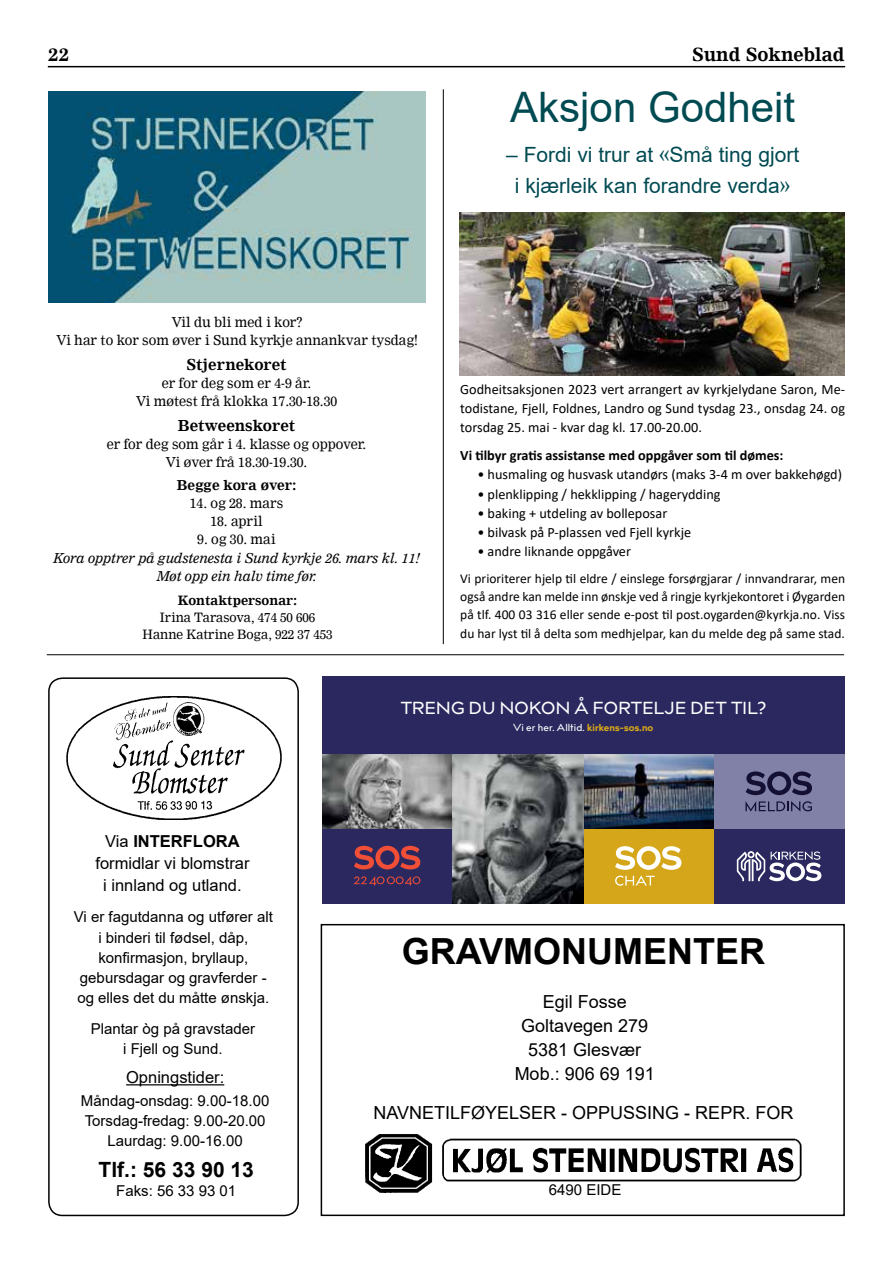
<style>
.page{position:relative;width:893px;height:1263px;background:#fff}
.page>*{position:absolute;margin:0;border:0;box-sizing:border-box;transform-origin:0 0}
.t1{font:42px "Arial";color:#004a52}
.t2{font:700 36px "Arial";color:#000}
.t3{font:21px/31.5px "Arial";color:#004a52;text-align:center}
.t4{font:700 21px "Arial";color:#000}
.t5{font:18px/24px "Arial";color:#000;text-align:center}
.t6{font:700 18px "Nimrod";color:#000}
.t7{font:500 17.25px "billcorporatemedium";letter-spacing:.02em;color:#fff}
.t8{font:16.5px/22.2px "Arial";color:#000;text-align:center}
.t9{font:15px/20.2px "Arial";color:#000;text-align:center}
.t10{font:700 15px "Nimrod";color:#000}
.t11{font:14.25px/19.2px "Calibri";color:#000;text-align:justify}
.t12{font:700 14.25px "Calibri";color:#000}
.t13{font:13.5px/18.3px "Calibri";color:#000;text-align:justify}
.t14{font:13.5px/18.3px "Nimrod";color:#000;text-align:center}
.t15{font:italic 13.5px/18.3px "Nimrod";color:#000;text-align:center}
.t16{font:700 13.5px "Nimrod";color:#000}
.t17{font:12.75px/17.2px "Nimrod";color:#000;text-align:center}
.t18{font:700 12.75px "Nimrod";color:#000}
.t19{font:500 10.05px "billcorporatemedium";letter-spacing:.01em;color:#fff}
.s1{font-family:"Nimrod"}
.s2{font-weight:700}
.s3{font-weight:800;color:#d5a619}
</style>
<div class="page">
<hr style="left:48px;top:66px;width:797px;height:1px;background:#000">
<div style="left:321px;top:924px;width:524px;height:292px;border:2px solid #000"></div>
<img style="left:365px;top:1134px;width:437px;height:58px">
<div style="left:322px;top:676px;width:522px;height:227px;background:#2a285f"></div>
<img style="left:322px;top:755px;width:131px;height:74px">
<svg style="left:354px;top:846px;width:66px;height:23px"></svg>
<svg style="left:354px;top:876px;width:66px;height:9px"></svg>
<img style="left:583px;top:755px;width:131px;height:74px">
<div style="left:583px;top:829px;width:131px;height:74px;background:#d5a619"></div>
<svg style="left:615px;top:846px;width:66px;height:40px"></svg>
<img style="left:453px;top:755px;width:130px;height:148px">
<div style="left:714px;top:755px;width:130px;height:74px;background:#8181a8"></div>
<svg style="left:745px;top:801px;width:67px;height:10px"></svg>
<svg style="left:746px;top:771px;width:66px;height:24px"></svg>
<svg style="left:737px;top:851px;width:84px;height:30px"></svg>
<div style="left:48px;top:677px;width:251px;height:539px;border:2px solid #000;border-radius:14px"></div>
<img style="left:66px;top:696px;width:216px;height:123px">
<hr style="left:126px;top:1084px;width:98px;height:1px;background:#000">
<img style="left:49px;top:91px;width:376px;height:211px">
<hr style="left:443px;top:89px;width:1px;height:555px;background:#000">
<hr style="left:47px;top:654px;width:797px;height:1px;background:#000">
<img style="left:460px;top:212px;width:385px;height:163px">
<p class="t6" style="left:48px;top:43px;width:23px">22</p>
<p class="t6" style="left:692px;top:43px;width:154px">Sund Sokneblad</p>
<h1 class="t1" style="left:510px;top:78px;width:286px">Aksjon Godheit</h1>
<h3 class="t3" style="left:506px;top:139px;width:294px">– Fordi vi trur at <span class="s1">«</span>Små ting gjort i kjærleik kan forandre verda<span class="s1">»</span></h3>
<p class="t14" style="left:56px;top:313px;width:363px">Vil du bli med i kor?<br>Vi har to kor som øver i Sund kyrkje annankvar tysdag!</p>
<p class="t10" style="left:187px;top:355px;width:102px">Stjernekoret</p>
<p class="t14" style="left:136px;top:374px;width:203px">er for deg som er 4-9 år.<br>Vi møtest frå klokka 17.30-18.30</p>
<p class="t10" style="left:178px;top:416px;width:119px">Betweenskoret</p>
<p class="t14" style="left:107px;top:435px;width:261px">er for deg som går i 4. klasse og oppover.<br>Vi øver frå 18.30-19.30.</p>
<p class="t16" style="left:177px;top:477px;width:121px">Begge kora øver:</p>
<p class="t14" style="left:190px;top:494px;width:95px">14. og 28. mars</p>
<p class="t14" style="left:210px;top:512px;width:54px">18. april</p>
<p class="t14" style="left:197px;top:530px;width:80px">9. og 30. mai</p>
<p class="t15" style="left:53px;top:549px;width:368px">Kora opptrer på gudstenesta i Sund kyrkje 26. mars kl. 11!<br>Møt opp ein halv time før.</p>
<p class="t18" style="left:178px;top:593px;width:121px">Kontaktpersonar:</p>
<p class="t17" style="left:143px;top:609px;width:191px">Irina Tarasova, 474 50 606<br>Hanne Katrine Boga, 922 37 453</p>
<p class="t11" style="left:460px;top:379px;width:386px">Godheitsaksjonen 2023 vert arrangert av kyrkjelydane Saron, Me&shy;todistane, Fjell, Foldnes, Landro og Sund tysdag 23., onsdag 24. og torsdag 25. mai - kvar dag kl. 17.00-20.00.</p>
<p class="t12" style="left:460px;top:445px;width:325px">Vi tilbyr gratis assistanse med oppgåver som til dømes:</p>
<p class="t11" style="left:477px;top:465px;width:366px">• husmaling og husvask utandørs (maks 3-4 m over bakkehøgd)</p>
<p class="t11" style="left:477px;top:484px;width:245px">• plenklipping / hekklipping / hagerydding</p>
<p class="t11" style="left:477px;top:503px;width:191px">• baking + utdeling av bolleposar</p>
<p class="t11" style="left:477px;top:522px;width:215px">• bilvask på P-plassen ved Fjell kyrkje</p>
<p class="t11" style="left:477px;top:542px;width:155px">• andre liknande oppgåver</p>
<p class="t13" style="left:460px;top:569px;width:386px">Vi prioriterer hjelp til eldre / einslege forsørgjarar / innvandrarar, men også andre kan melde inn ønskje ved å ringje kyrkjekontoret i Øygarden på tlf. 400 03 316 eller sende e-post til post.oygarden@kyrkja.no. Viss du har lyst til å delta som medhjelpar, kan du melde deg på same stad.</p>
<p class="t8" style="left:95px;top:830px;width:156px">Via <span class="s2">INTERFLORA </span>formidlar vi blomstrar i innland og utland.</p>
<p class="t9" style="left:74px;top:907px;width:201px">Vi er fagutdanna og utfører alt i binderi til fødsel, dåp, konfirmasjon, bryllaup, gebursdagar og gravferder - og elles det du måtte ønskja.</p>
<p class="t9" style="left:91px;top:1019px;width:166px">Plantar òg på gravstader i Fjell og Sund.</p>
<p class="t8" style="left:126px;top:1066px;width:100px">Opningstider:</p>
<p class="t9" style="left:81px;top:1090px;width:190px">Måndag-onsdag: 9.00-18.00<br>Torsdag-fredag: 9.00-20.00<br>Laurdag: 9.00-16.00</p>
<h3 class="t4" style="left:99px;top:1155px;width:157px">Tlf.: 56 33 90 13</h3>
<p class="t9" style="left:116px;top:1180px;width:122px">Faks: 56 33 93 01</p>
<p class="t7" style="left:401px;top:695px;width:367px">TRENG DU NOKON Å FORTELJE DET TIL?</p>
<p class="t19" style="left:513px;top:720px;width:142px">Vi er her. Alltid. <span class="s3">kirkens-sos.no</span></p>
<h2 class="t2" style="left:402px;top:926px;width:365px">GRAVMONUMENTER</h2>
<p class="t5" style="left:515px;top:989px;width:142px">Egil Fosse<br>Goltavegen 279<br>5381 Glesvær<br>Mob.: 906 69 191</p>
<p class="t5" style="left:374px;top:1100px;width:421px">NAVNETILFØYELSER - OPPUSSING - REPR. FOR</p>
<p class="t9" style="left:549px;top:1179px;width:74px">6490 EIDE</p>
</div>
